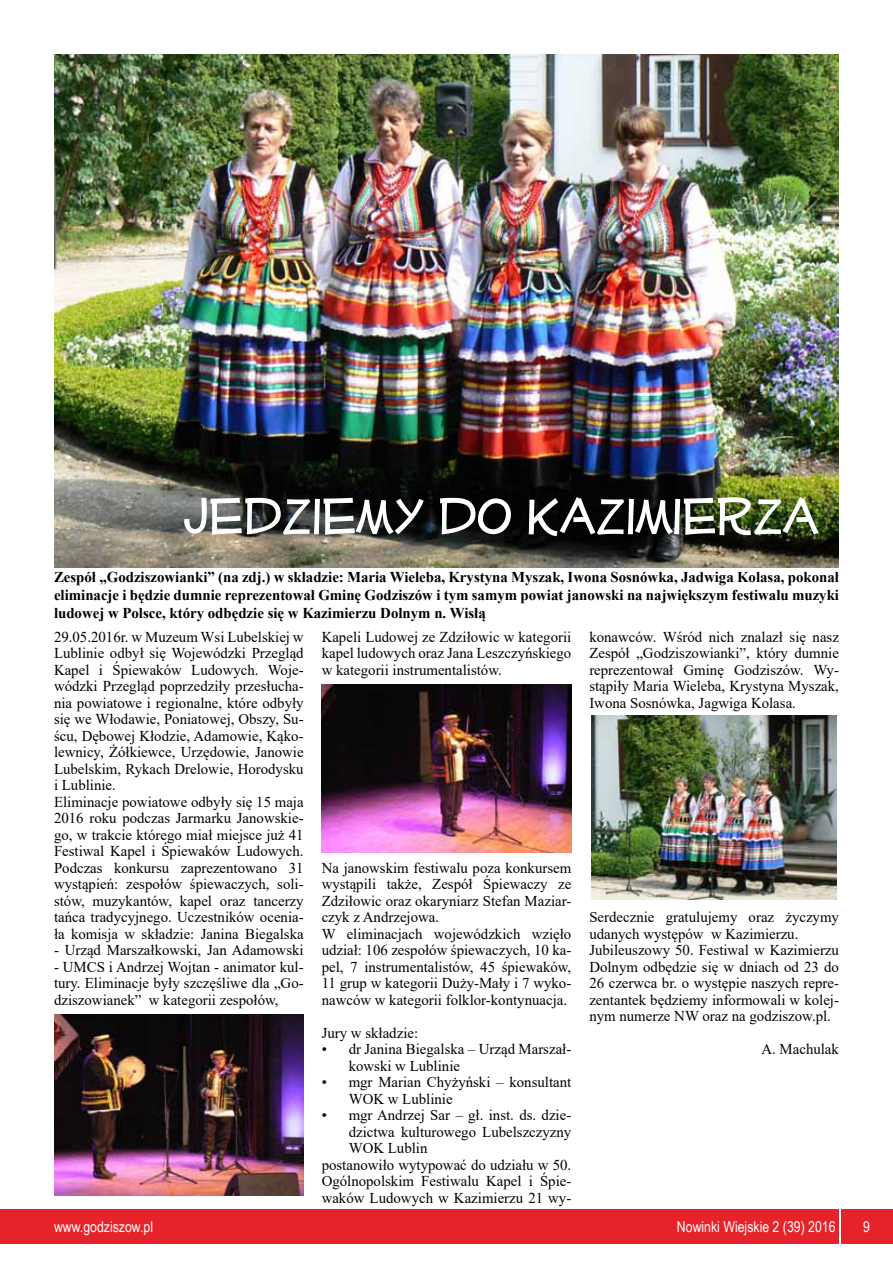
<style>
.page{position:relative;width:893px;height:1263px;background:#fff}
.page>*{position:absolute;margin:0;border:0;box-sizing:border-box;transform-origin:0 0}
.t1{font:57px "Mufferaw Rg";color:#fff}
.t2{font:15px/16.5px "Times New Roman";color:#000}
.t3{font:700 15px/18px "Times New Roman";color:#000;text-align:justify}
.t4{font:15px "Arial Narrow";color:#fff}
</style>
<div class="page">
<div style="left:0;top:1209px;width:839px;height:34px;background:#e6232a"></div>
<div style="left:842px;top:1209px;width:51px;height:34px;background:#e6232a"></div>
<img style="left:54px;top:54px;width:785px;height:513px">
<img style="left:54px;top:1014px;width:250px;height:181px">
<img style="left:322px;top:685px;width:249px;height:168px">
<img style="left:591px;top:715px;width:245px;height:184px">
<h1 class="t1" style="left:184px;top:483px;width:636px">JEDZIEMY DO KAZIMIERZA</h1>
<p class="t3" style="left:54px;top:568px;width:787px">Zespół „Godziszowianki” (na zdj.) w składzie: Maria Wieleba, Krystyna Myszak, Iwona Sosnówka, Jadwiga Kolasa, pokonał eliminacje i będzie dumnie reprezentował Gminę Godziszów i tym samym powiat janowski na największym festiwalu muzyki ludowej w Polsce, który odbędzie się w Kazimierzu Dolnym n. Wisłą</p>
<p class="t2" style="left:54px;top:628px;width:251px">29.05.2016r. w Muzeum Wsi Lubelskiej w Lublinie odbył się Wojewódzki Przegląd Kapel i Śpiewaków Ludowych. Woje&shy;wódzki Przegląd poprzedziły przesłucha&shy;nia powiatowe i regionalne, które odbyły się we Włodawie, Poniatowej, Obszy, Su&shy;ścu, Dębowej Kłodzie, Adamowie, Kąko&shy;lewnicy, Żółkiewce, Urzędowie, Janowie Lubelskim, Rykach Drelowie, Horodysku i Lublinie.<br>Eliminacje powiatowe odbyły się 15 maja 2016 roku podczas Jarmarku Janowskie&shy;go, w trakcie którego miał miejsce już 41<br>Festiwal Kapel i Śpiewaków Ludowych.<br>Podczas konkursu zaprezentowano 31 wystąpień: zespołów śpiewaczych, soli&shy;stów, muzykantów, kapel oraz tancerzy tańca tradycyjnego. Uczestników ocenia&shy;ła komisja w składzie: Janina Biegalska</p>
<p class="t2" style="left:54px;top:942px;width:251px">- Urząd Marszałkowski, Jan Adamowski</p>
<p class="t2" style="left:54px;top:958px;width:251px;text-align:justify">- UMCS i Andrzej Wojtan - animator kul&shy;tury. Eliminacje były szczęśliwe dla „Go&shy;dziszowianek” w kategorii zespołów,</p>
<p class="t2" style="left:322px;top:628px;width:251px;text-align:justify">Kapeli Ludowej ze Zdziłowic w kategorii kapel ludowych oraz Jana Leszczyńskiego w kategorii instrumentalistów.</p>
<p class="t2" style="left:322px;top:859px;width:251px">Na janowskim festiwalu poza konkursem wystąpili także, Zespół Śpiewaczy ze Zdziłowic oraz okaryniarz Stefan Maziar&shy;czyk z Andrzejowa.<br>W eliminacjach wojewódzkich wzięło udział: 106 zespołów śpiewaczych, 10 ka&shy;pel, 7 instrumentalistów, 45 śpiewaków, 11 grup w kategorii Duży-Mały i 7 wyko&shy;nawców w kategorii folklor-kontynuacja.</p>
<p class="t2" style="left:322px;top:1024px;width:98px">Jury w składzie:</p>
<p class="t2" style="left:349px;top:1041px;width:224px;text-indent:-27px">• dr Janina Biegalska – Urząd Marszał&shy;kowski w Lublinie</p>
<p class="t2" style="left:349px;top:1074px;width:224px;text-indent:-27px">• mgr Marian Chyżyński – konsultant<br>WOK w Lublinie</p>
<p class="t2" style="left:322px;top:1107px;width:251px">• mgr Andrzej Sar – gł. inst. ds. dzie-</p>
<p class="t2" style="left:349px;top:1123px;width:224px">dzictwa kulturowego Lubelszczyzny</p>
<p class="t2" style="left:349px;top:1140px;width:80px">WOK Lublin</p>
<p class="t2" style="left:322px;top:1156px;width:251px">postanowiło wytypować do udziału w 50.</p>
<p class="t2" style="left:322px;top:1173px;width:251px">Ogólnopolskim Festiwalu Kapel i Śpie-</p>
<p class="t2" style="left:322px;top:1189px;width:251px">waków Ludowych w Kazimierzu 21 wy-</p>
<p class="t2" style="left:589px;top:628px;width:251px;text-align:justify">konawców. Wśród nich znalazł się nasz Zespół „Godziszowianki”, który dumnie reprezentował Gminę Godziszów. Wy&shy;stąpiły Maria Wieleba, Krystyna Myszak, Iwona Sosnówka, Jagwiga Kolasa.</p>
<p class="t2" style="left:589px;top:909px;width:251px">Serdecznie gratulujemy oraz życzymy udanych występów w Kazimierzu.<br>Jubileuszowy 50. Festiwal w Kazimierzu Dolnym odbędzie się w dniach od 23 do 26 czerwca br. o występie naszych repre&shy;zentantek będziemy informowali w kolej&shy;nym numerze NW oraz na godziszow.pl.</p>
<p class="t2" style="left:761px;top:1041px;width:79px">A. Machulak</p>
<p class="t4" style="left:54px;top:1215px;width:101px">www.godziszow.pl</p>
<p class="t4" style="left:677px;top:1215px;width:160px">Nowinki Wiejskie 2 (39) 2016</p>
<p class="t4" style="left:863px;top:1215px;width:8px">9</p>
</div>
